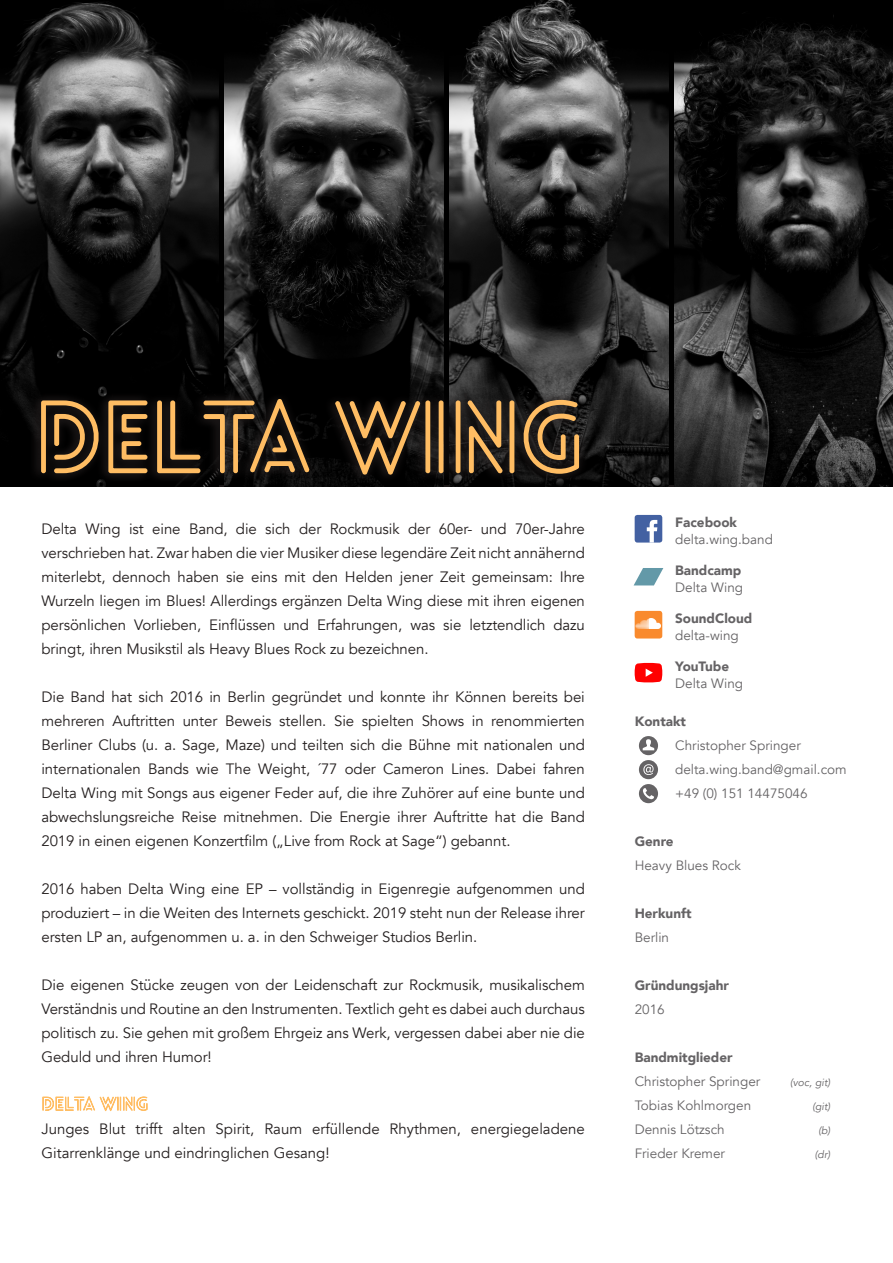
<style>
.page{position:relative;width:893px;height:1263px;background:#fff}
.page>*{position:absolute;margin:0;border:0;box-sizing:border-box;transform-origin:0 0}
.t1{font:15px/24px "Avenir";letter-spacing:-.005em;color:#241f1f;text-align:justify}
.t2{font:13.5px/24px "Avenir";color:#656365}
.t3{font:900 13.5px "Avenir";color:#656365}
.t4{font:italic 10.5px "Avenir";color:#656365}
</style>
<div class="page">
<img style="left:0;top:0;width:219px;height:486px">
<img style="left:224px;top:0;width:219px;height:486px">
<img style="left:674px;top:0;width:219px;height:487px">
<img style="left:450px;top:0;width:219px;height:486px">
<svg style="left:42px;top:1096px;width:106px;height:16px"></svg>
<div style="left:635px;top:515px;width:27px;height:28px;background:#4361a2;border-radius:3px"></div>
<svg style="left:647px;top:520px;width:10px;height:23px"></svg>
<div style="left:635px;top:611px;width:27px;height:27px;background:#f98a2d;border-radius:3px"></div>
<svg style="left:636px;top:618px;width:25px;height:11px"></svg>
<svg style="left:635px;top:663px;width:27px;height:19px"></svg>
<div style="left:32px;top:390px;width:556px;height:93px;background:#241f1f;opacity:.9"></div>
<svg style="left:40px;top:399px;width:60px;height:76px;background:#5d4628"></svg>
<svg style="left:107px;top:399px;width:42px;height:76px;background:#684e2c"></svg>
<svg style="left:156px;top:397px;width:155px;height:87px;background:#42321f"></svg>
<svg style="left:336px;top:389px;width:85px;height:88px;background:#44331f"></svg>
<div style="left:439px;top:400px;width:4px;height:73px;border:3px solid #ffbd63"></div>
<div style="left:425px;top:400px;width:5px;height:73px;border:3px solid #ffbd63"></div>
<svg style="left:454px;top:399px;width:126px;height:80px;background:#5e492e"></svg>
<svg style="left:639px;top:736px;width:19px;height:19px"></svg>
<svg style="left:643px;top:739px;width:11px;height:11px"></svg>
<div style="left:639px;top:760px;width:19px;height:19px;background:#656365;border-radius:50%"></div>
<svg style="left:643px;top:764px;width:11px;height:11px"></svg>
<div style="left:639px;top:784px;width:19px;height:19px;background:#656365;border-radius:50%"></div>
<svg style="left:643px;top:788px;width:11px;height:11px"></svg>
<svg style="left:634px;top:568px;width:29px;height:17px"></svg>
<p class="t1" style="left:41px;top:517px;width:545px">Delta Wing ist eine Band, die sich der Rockmusik der 60er- und 70er-Jahre verschrieben hat. Zwar haben die vier Musiker diese legendäre Zeit nicht annähernd miterlebt, dennoch haben sie eins mit den Helden jener Zeit gemeinsam: Ihre Wurzeln liegen im Blues! Allerdings ergänzen Delta Wing diese mit ihren eigenen persönlichen Vorlieben, Einflüssen und Erfahrungen, was sie letztendlich dazu bringt, ihren Musikstil als Heavy Blues Rock zu bezeichnen.</p>
<p class="t1" style="left:41px;top:685px;width:545px">Die Band hat sich 2016 in Berlin gegründet und konnte ihr Können bereits bei mehreren Auftritten unter Beweis stellen. Sie spielten Shows in renommierten Berliner Clubs (u. a. Sage, Maze) und teilten sich die Bühne mit nationalen und internationalen Bands wie The Weight, ´77 oder Cameron Lines. Dabei fahren Delta Wing mit Songs aus eigener Feder auf, die ihre Zuhörer auf eine bunte und abwechslungsreiche Reise mitnehmen. Die Energie ihrer Auftritte hat die Band 2019 in einen eigenen Konzertfilm („Live from Rock at Sage“) gebannt.</p>
<p class="t1" style="left:41px;top:877px;width:545px">2016 haben Delta Wing eine EP – vollständig in Eigenregie aufgenommen und produziert – in die Weiten des Internets geschickt. 2019 steht nun der Release ihrer ersten LP an, aufgenommen u. a. in den Schweiger Studios Berlin.</p>
<p class="t1" style="left:41px;top:973px;width:545px">Die eigenen Stücke zeugen von der Leidenschaft zur Rockmusik, musikalischem Verständnis und Routine an den Instrumenten. Textlich geht es dabei auch durchaus politisch zu. Sie gehen mit großem Ehrgeiz ans Werk, vergessen dabei aber nie die Geduld und ihren Humor!</p>
<p class="t1" style="left:41px;top:1117px;width:545px">Junges Blut trifft alten Spirit, Raum erfüllende Rhythmen, energiegeladene<br>Gitarrenklänge und eindringlichen Gesang!</p>
<p class="t3" style="left:675px;top:511px;width:63px">Facebook</p>
<p class="t2" style="left:675px;top:527px;width:99px">delta.wing.band</p>
<p class="t3" style="left:675px;top:559px;width:68px">Bandcamp</p>
<p class="t2" style="left:675px;top:575px;width:70px">Delta Wing</p>
<p class="t3" style="left:675px;top:607px;width:79px">SoundCloud</p>
<p class="t2" style="left:675px;top:623px;width:65px">delta-wing</p>
<p class="t3" style="left:675px;top:655px;width:56px">YouTube</p>
<p class="t2" style="left:675px;top:671px;width:70px">Delta Wing</p>
<p class="t3" style="left:635px;top:710px;width:53px">Kontakt</p>
<p class="t2" style="left:675px;top:734px;width:173px">Christopher Springer delta.wing.band@gmail.com +49 (0) 151 14475046</p>
<p class="t3" style="left:635px;top:830px;width:41px">Genre</p>
<p class="t2" style="left:635px;top:854px;width:108px">Heavy Blues Rock</p>
<p class="t3" style="left:635px;top:902px;width:58px">Herkunft</p>
<p class="t2" style="left:635px;top:926px;width:36px">Berlin</p>
<p class="t3" style="left:635px;top:974px;width:96px">Gründungsjahr</p>
<p class="t2" style="left:635px;top:998px;width:32px">2016</p>
<p class="t3" style="left:635px;top:1046px;width:100px">Bandmitglieder</p>
<p class="t2" style="left:635px;top:1070px;width:127px">Christopher Springer</p>
<p class="t4" style="left:790px;top:1076px;width:42px">(voc, git)</p>
<p class="t2" style="left:635px;top:1094px;width:118px">Tobias Kohlmorgen</p>
<p class="t4" style="left:812px;top:1100px;width:19px">(git)</p>
<p class="t2" style="left:635px;top:1118px;width:92px">Dennis Lötzsch</p>
<p class="t4" style="left:818px;top:1124px;width:13px">(b)</p>
<p class="t2" style="left:635px;top:1142px;width:92px">Frieder Kremer</p>
<p class="t4" style="left:815px;top:1148px;width:17px">(dr)</p>
</div>
